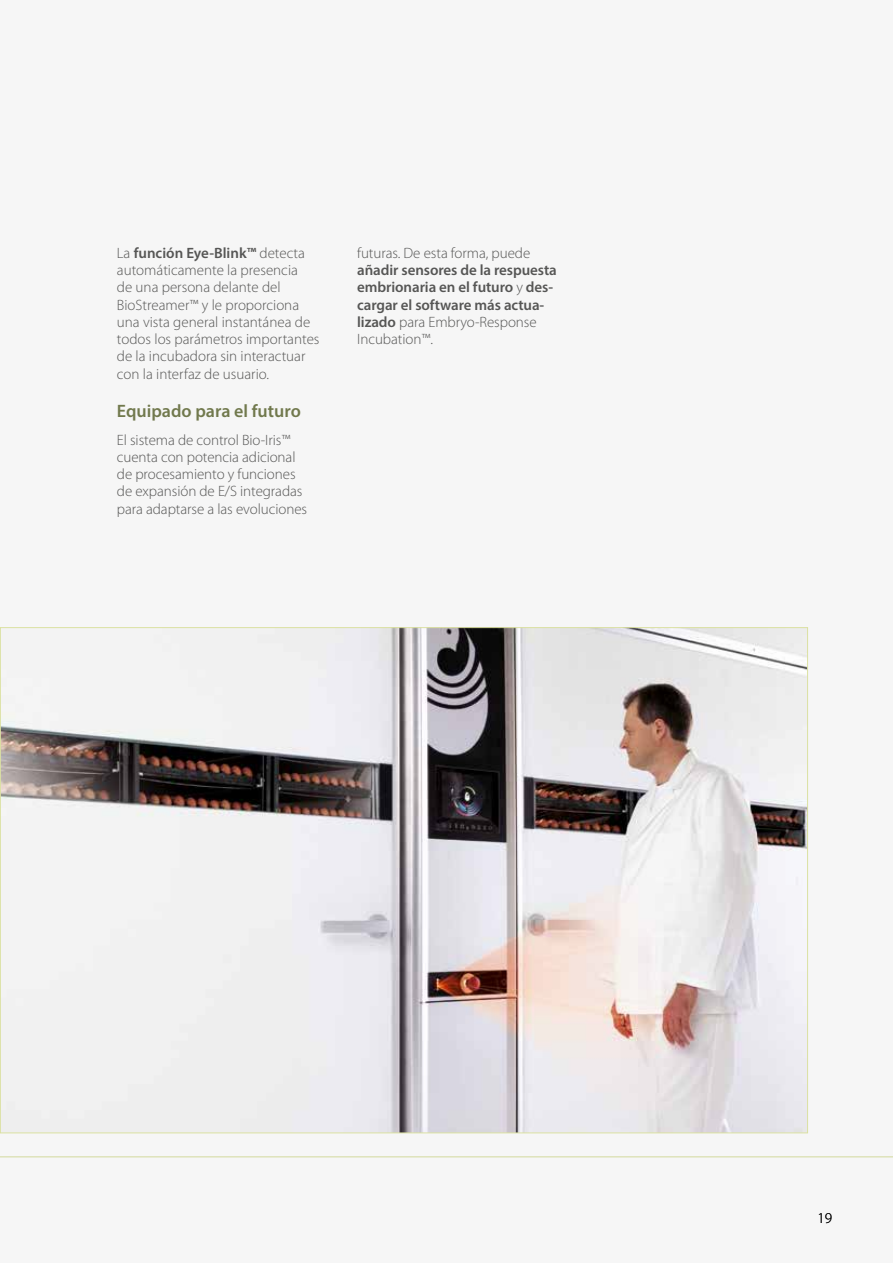
<style>
.page{position:relative;width:893px;height:1263px;background:#f6f6f6}
.page>*{position:absolute;margin:0;border:0;box-sizing:border-box;transform-origin:0 0}
.t1{font:600 18px "Myriad Pro";color:#71794d}
.t2{font:300 15px/17.4px "Myriad Pro";color:#565655}
.t3{font:600 15px/17.2px "Myriad Pro";letter-spacing:-.005em;color:#565655}
.t4{font:300 15px "Myriad Pro";color:#000}
.s1{font-weight:600}
.s2{font-weight:300}
</style>
<div class="page">
<hr style="left:0;top:1156px;width:893px;height:1px;background:#dbe1a2">
<img style="left:2px;top:629px;width:804px;height:502px">
<p class="t2" style="left:117px;top:244px;width:204px">La <span class="s1">función Eye-Blink™</span> detecta automáticamente la presencia<br>de una persona delante del<br>BioStreamer™ y le proporciona una vista general instantánea de todos los parámetros importantes de la incubadora sin interactuar con la interfaz de usuario.</p>
<p class="t1" style="left:117px;top:399px;width:185px">Equipado para el futuro</p>
<p class="t2" style="left:117px;top:431px;width:192px">El sistema de control Bio-Iris™ cuenta con potencia adicional de procesamiento y funciones de expansión de E/S integradas para adaptarse a las evoluciones</p>
<p class="t2" style="left:357px;top:244px;width:175px">futuras. De esta forma, puede</p>
<p class="t3" style="left:357px;top:261px;width:201px">añadir sensores de la respuesta embrionaria en el futuro <span class="s2">y</span> des&shy;cargar el software más actua&shy;lizado <span class="s2">para Embryo-Response<br>Incubation™.</span></p>
<p class="t4" style="left:817px;top:1209px;width:16px">19</p>
</div>
